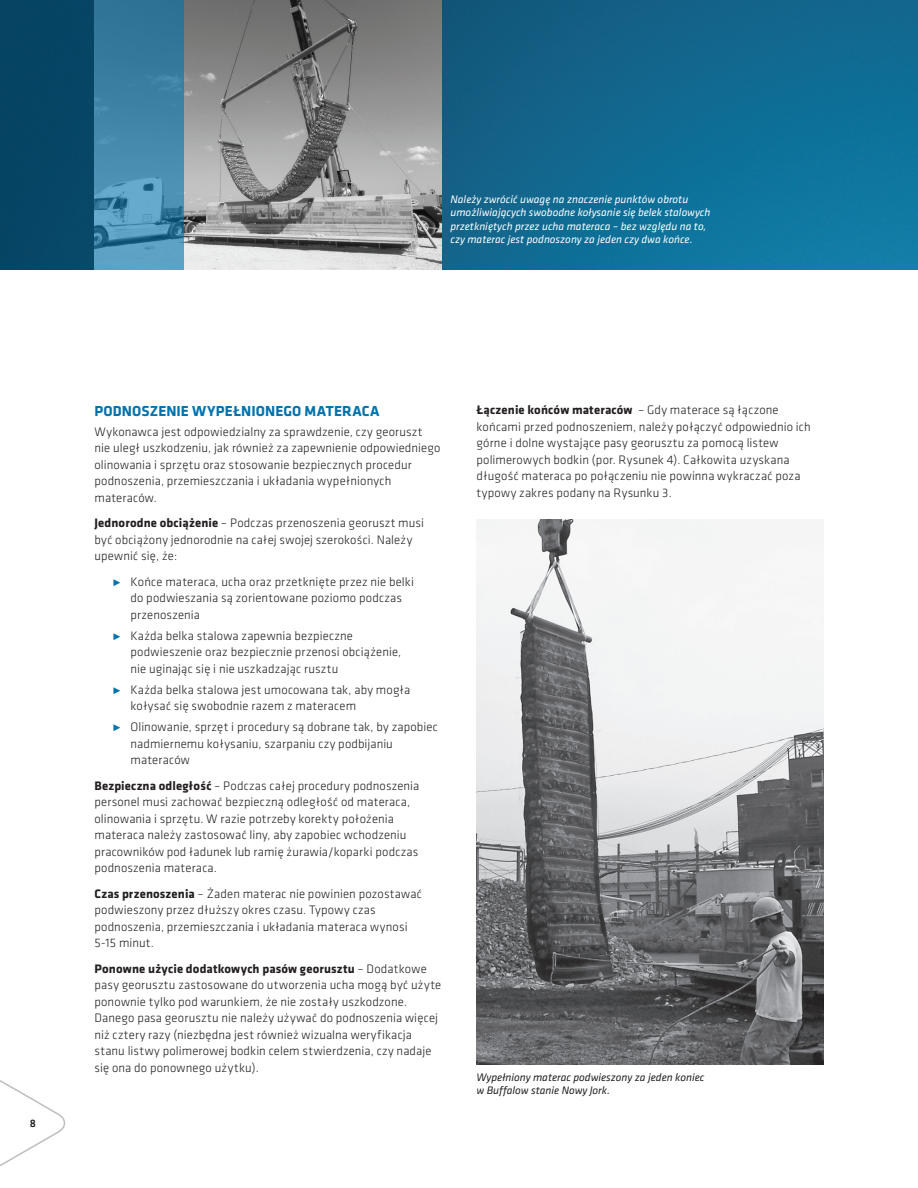
<style>
.page{position:relative;width:918px;height:1188px;background:#fff}
.page>*{position:absolute;margin:0;border:0;box-sizing:border-box;transform-origin:0 0}
.t1{font:700 15px "Klavika";letter-spacing:.005em;color:#0073ae}
.t2{font:300 12.75px/16.5px "Klavika";letter-spacing:.01em;color:#231f20}
.t3{font:italic 11.25px/13.5px "Klavika";color:#fff}
.t4{font:italic 11.25px/13.5px "Klavika";color:#231f20}
.t5{font:500 11.25px "Klavika";color:#231f20}
.s1{font-weight:700}
.s2{font-size:13.5px;color:#0073ae}
</style>
<div class="page">
<img style="left:0;top:0;width:917px;height:270px">
<svg style="left:0;top:1080px;width:66px;height:86px"></svg>
<img style="left:184px;top:0;width:257px;height:270px">
<img style="left:477px;top:519px;width:347px;height:546px">
<svg style="left:94px;top:0;width:90px;height:270px;background:#4287ab"></svg>
<hr style="left:917px;top:0;width:1px;height:270px;background:#0073ae">
<p class="t3" style="left:450px;top:192px;width:261px">Należy zwrócić uwagę na znaczenie punktów obrotu umożliwiających swobodne kołysanie się belek stalowych przetkniętych przez ucha materaca – bez względu na to, czy materac jest podnoszony za jeden czy dwa końce.</p>
<p class="t5" style="left:30px;top:1116px;width:8px">8</p>
<p class="t1" style="left:94px;top:401px;width:287px">PODNOSZENIE WYPEŁNIONEGO MATERACA</p>
<p class="t2" style="left:94px;top:423px;width:347px">Wykonawca jest odpowiedzialny za sprawdzenie, czy georuszt nie uległ uszkodzeniu, jak również za zapewnienie odpowiedniego olinowania i sprzętu oraz stosowanie bezpiecznych procedur podnoszenia, przemieszczania i układania wypełnionych materaców.</p>
<p class="t2" style="left:94px;top:515px;width:331px"><span class="s1">Jednorodne obciążenie</span> – Podczas przenoszenia georuszt musi być obciążony jednorodnie na całej swojej szerokości. Należy upewnić się, że:</p>
<p class="t2" style="left:130px;top:573px;width:285px;text-indent:-18px"><span class="s2">˴</span> Końce materaca, ucha oraz przetknięte przez nie belki do podwieszania są zorientowane poziomo podczas przenoszenia</p>
<p class="t2" style="left:130px;top:627px;width:272px;text-indent:-18px"><span class="s2">˴</span> Każda belka stalowa zapewnia bezpieczne podwieszenie oraz bezpiecznie przenosi obciążenie, nie uginając się i nie uszkadzając rusztu</p>
<p class="t2" style="left:130px;top:681px;width:281px;text-indent:-18px"><span class="s2">˴</span> Każda belka stalowa jest umocowana tak, aby mogła kołysać się swobodnie razem z materacem</p>
<p class="t2" style="left:130px;top:719px;width:309px;text-indent:-18px"><span class="s2">˴</span> Olinowanie, sprzęt i procedury są dobrane tak, by zapobiec nadmiernemu kołysaniu, szarpaniu czy podbijaniu materaców</p>
<p class="t2" style="left:94px;top:777px;width:326px"><span class="s1">Bezpieczna odległość</span> – Podczas całej procedury podnoszenia personel musi zachować bezpieczną odległość od materaca, olinowania i sprzętu. W razie potrzeby korekty położenia materaca należy zastosować liny, aby zapobiec wchodzeniu pracowników pod ładunek lub ramię żurawia/koparki podczas podnoszenia materaca.</p>
<p class="t2" style="left:94px;top:885px;width:329px"><span class="s1">Czas przenoszenia</span> – Żaden materac nie powinien pozostawać podwieszony przez dłuższy okres czasu. Typowy czas podnoszenia, przemieszczania i układania materaca wynosi 5-15 minut.</p>
<p class="t2" style="left:94px;top:960px;width:348px"><span class="s1">Ponowne użycie dodatkowych pasów georusztu</span> – Dodatkowe pasy georusztu zastosowane do utworzenia ucha mogą być użyte ponownie tylko pod warunkiem, że nie zostały uszkodzone.<br>Danego pasa georusztu nie należy używać do podnoszenia więcej niż cztery razy (niezbędna jest również wizualna weryfikacja stanu listwy polimerowej bodkin celem stwierdzenia, czy nadaje się ona do ponownego użytku).</p>
<p class="t2" style="left:477px;top:402px;width:336px"><span class="s1">Łączenie końców materaców</span> – Gdy materace są łączone końcami przed podnoszeniem, należy połączyć odpowiednio ich górne i dolne wystające pasy georusztu za pomocą listew polimerowych bodkin (por. Rysunek 4). Całkowita uzyskana długość materaca po połączeniu nie powinna wykraczać poza typowy zakres podany na Rysunku 3.</p>
<p class="t4" style="left:477px;top:1070px;width:229px">Wypełniony materac podwieszony za jeden koniec w Buffalow stanie Nowy Jork.</p>
</div>
